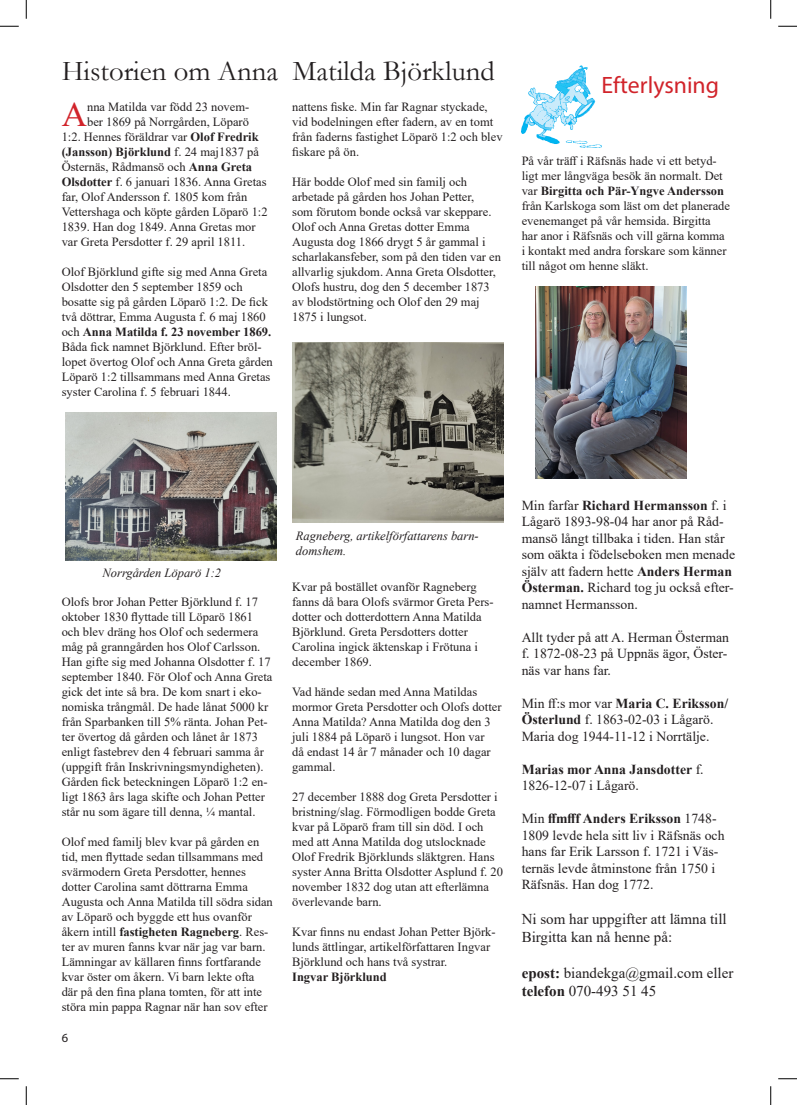
<style>
.page{position:relative;width:797px;height:1105px;background:#fff}
.page>*{position:absolute;margin:0;border:0;box-sizing:border-box;transform-origin:0 0}
.t1{font:35.12px "Times New Roman";color:#d1232a}
.t2{font:28.75px "Garamond";color:#231f20}
.t3{font:23.75px "Myriad Pro";color:#d1232a}
.t4{font:15px/18px "Times New Roman";color:#231f20}
.t5{font:13.75px/16.5px "Times New Roman";color:#231f20}
.t6{font:700 13.75px/16.5px "Times New Roman";color:#231f20}
.t7{font:12.5px/15px "Times New Roman";color:#231f20}
.t8{font:italic 12.5px/15px "Times New Roman";color:#231f20}
.t9{font:700 12.5px "Times New Roman";color:#231f20}
.t10{font:12.5px "Myriad Pro";color:#231f20}
.s1{font-weight:700}
.s2{font-weight:400}
</style>
<div class="page">
<img style="left:66px;top:412px;width:211px;height:148px">
<img style="left:292px;top:342px;width:211px;height:180px">
<img style="left:521px;top:66px;width:80px;height:81px">
<img style="left:535px;top:287px;width:151px;height:191px">
<svg style="left:0;top:25px;width:19px;height:2px"></svg>
<svg style="left:778px;top:25px;width:19px;height:2px"></svg>
<svg style="left:0;top:1078px;width:19px;height:1px"></svg>
<svg style="left:778px;top:1078px;width:19px;height:1px"></svg>
<svg style="left:25px;top:0;width:2px;height:19px"></svg>
<svg style="left:25px;top:1086px;width:2px;height:19px"></svg>
<svg style="left:770px;top:0;width:1px;height:19px"></svg>
<svg style="left:770px;top:1086px;width:1px;height:19px"></svg>
<h2 class="t2" style="left:62px;top:52px;width:434px">Historien om Anna Matilda Björklund</h2>
<h1 class="t1" style="left:62px;top:89px;width:27px">A</h1>
<p class="t7" style="left:87px;top:98px;width:164px">nna Matilda var född 23 novem-</p>
<p class="t7" style="left:292px;top:98px;width:212px">nattens fiske. Min far Ragnar styckade, vid bodelningen efter fadern, av en tomt från faderns fastighet Löparö 1:2 och blev fiskare på ön.</p>
<p class="t7" style="left:292px;top:173px;width:210px">Här bodde Olof med sin familj och arbetade på gården hos Johan Petter,<br>som förutom bonde också var skeppare.<br>Olof och Anna Gretas dotter Emma Augusta dog 1866 drygt 5 år gammal i scharlakansfeber, som på den tiden var en allvarlig sjukdom. Anna Greta Olsdotter, Olofs hustru, dog den 5 december 1873 av blodstörtning och Olof den 29 maj 1875 i lungsot.</p>
<p class="t7" style="left:87px;top:113px;width:163px">ber 1869 på Norrgården, Löparö</p>
<p class="t7" style="left:62px;top:128px;width:198px">1:2. Hennes föräldrar var <span class="s1">Olof Fredrik</span></p>
<p class="t9" style="left:62px;top:142px;width:199px">(Jansson) Björklund <span class="s2">f. 24 maj1837 på</span></p>
<p class="t7" style="left:62px;top:158px;width:192px">Östernäs, Rådmansö och <span class="s1">Anna Greta</span></p>
<p class="t7" style="left:62px;top:173px;width:206px"><span class="s1">Olsdotter</span> f. 6 januari 1836. Anna Gretas</p>
<p class="t7" style="left:62px;top:188px;width:187px">far, Olof Andersson f. 1805 kom från</p>
<p class="t7" style="left:62px;top:203px;width:207px">Vettershaga och köpte gården Löparö 1:2</p>
<p class="t7" style="left:62px;top:218px;width:195px">1839. Han dog 1849. Anna Gretas mor</p>
<p class="t7" style="left:62px;top:233px;width:185px">var Greta Persdotter f. 29 april 1811.</p>
<p class="t7" style="left:62px;top:263px;width:213px">Olof Björklund gifte sig med Anna Greta Olsdotter den 5 september 1859 och bosatte sig på gården Löparö 1:2. De fick två döttrar, Emma Augusta f. 6 maj 1860 och <span class="s1">Anna Matilda f. 23 november 1869.<br></span>Båda fick namnet Björklund. Efter bröl&shy;lopet övertog Olof och Anna Greta gården Löparö 1:2 tillsammans med Anna Gretas syster Carolina f. 5 februari 1844.</p>
<h3 class="t3" style="left:601px;top:70px;width:119px">Efterlysning</h3>
<p class="t7" style="left:521px;top:153px;width:210px">På vår träff i Räfsnäs hade vi ett betyd&shy;ligt mer långväga besök än normalt. Det var <span class="s1">Birgitta och Pär-Yngve Andersson </span>från Karlskoga som läst om det planerade evenemanget på vår hemsida. Birgitta<br>har anor i Räfsnäs och vill gärna komma i kontakt med andra forskare som känner till något om henne släkt.</p>
<p class="t8" style="left:103px;top:565px;width:120px">Norrgården Löparö 1:2</p>
<p class="t7" style="left:62px;top:593px;width:212px">Olofs bror Johan Petter Björklund f. 17 oktober 1830 flyttade till Löparö 1861 och blev dräng hos Olof och sedermera måg på granngården hos Olof Carlsson.<br>Han gifte sig med Johanna Olsdotter f. 17 september 1840. För Olof och Anna Greta gick det inte så bra. De kom snart i eko&shy;nomiska trångmål. De hade lånat 5000 kr från Sparbanken till 5% ränta. Johan Pet&shy;ter övertog då gården och lånet år 1873 enligt fastebrev den 4 februari samma år (uppgift från Inskrivningsmyndigheten).<br>Gården fick beteckningen Löparö 1:2 en&shy;ligt 1863 års laga skifte och Johan Petter står nu som ägare till denna, ¼ mantal.</p>
<p class="t7" style="left:62px;top:833px;width:213px">Olof med familj blev kvar på gården en tid, men flyttade sedan tillsammans med svärmodern Greta Persdotter, hennes dotter Carolina samt döttrarna Emma Augusta och Anna Matilda till södra sidan av Löparö och byggde ett hus ovanför åkern intill <span class="s1">fastigheten Ragneberg</span>. Res&shy;ter av muren fanns kvar när jag var barn.<br>Lämningar av källaren finns fortfarande kvar öster om åkern. Vi barn lekte ofta där på den fina plana tomten, för att inte störa min pappa Ragnar när han sov efter</p>
<p class="t10" style="left:62px;top:1030px;width:8px">6</p>
<p class="t8" style="left:296px;top:528px;width:184px">Ragneberg, artikelförfattarens barn&shy;domshem.</p>
<p class="t7" style="left:292px;top:578px;width:203px">Kvar på bostället ovanför Ragneberg fanns då bara Olofs svärmor Greta Pers&shy;dotter och dotterdottern Anna Matilda Björklund. Greta Persdotters dotter Carolina ingick äktenskap i Frötuna i december 1869.</p>
<p class="t7" style="left:292px;top:683px;width:211px">Vad hände sedan med Anna Matildas mormor Greta Persdotter och Olofs dotter<br>Anna Matilda? Anna Matilda dog den 3 juli 1884 på Löparö i lungsot. Hon var<br>då endast 14 år 7 månader och 10 dagar gammal.</p>
<p class="t7" style="left:292px;top:788px;width:212px">27 december 1888 dog Greta Persdotter i bristning/slag. Förmodligen bodde Greta kvar på Löparö fram till sin död. I och med att Anna Matilda dog utslocknade Olof Fredrik Björklunds släktgren. Hans syster Anna Britta Olsdotter Asplund f. 20 november 1832 dog utan att efterlämna överlevande barn.</p>
<p class="t7" style="left:292px;top:923px;width:205px">Kvar finns nu endast Johan Petter Björk&shy;lunds ättlingar, artikelförfattaren Ingvar<br>Björklund och hans två systrar.</p>
<p class="t9" style="left:292px;top:967px;width:96px">Ingvar Björklund</p>
<p class="t5" style="left:521px;top:496px;width:215px">Min farfar <span class="s1">Richard Hermansson</span> f. i Lågarö 1893-98-04 har anor på Råd&shy;mansö långt tillbaka i tiden. Han står som oäkta i födelseboken men menade själv att fadern hette <span class="s1">Anders Herman Österman.</span> Richard tog ju också efter&shy;namnet Hermansson.</p>
<p class="t5" style="left:521px;top:628px;width:209px;text-align:justify">Allt tyder på att A. Herman Österman f. 1872-08-23 på Uppnäs ägor, Öster&shy;näs var hans far.</p>
<p class="t5" style="left:521px;top:694px;width:208px">Min ff:s mor var <span class="s1">Maria C. Eriksson/<br>Österlund</span> f. 1863-02-03 i Lågarö.<br>Maria dog 1944-11-12 i Norrtälje.</p>
<p class="t6" style="left:521px;top:760px;width:183px">Marias mor Anna Jansdotter <span class="s2">f.<br>1826-12-07 i Lågarö.</span></p>
<p class="t5" style="left:521px;top:810px;width:204px">Min <span class="s1">ffmfff Anders Eriksson</span> 1748-<br>1809 levde hela sitt liv i Räfsnäs och hans far Erik Larsson f. 1721 i Väs&shy;ternäs levde åtminstone från 1750 i<br>Räfsnäs. Han dog 1772.</p>
<p class="t4" style="left:521px;top:909px;width:206px">Ni som har uppgifter att lämna till<br>Birgitta kan nå henne på:</p>
<p class="t4" style="left:521px;top:963px;width:213px"><span class="s1">epost:</span> biandekga@gmail.com eller <span class="s1">telefon</span> 070-493 51 45</p>
</div>
